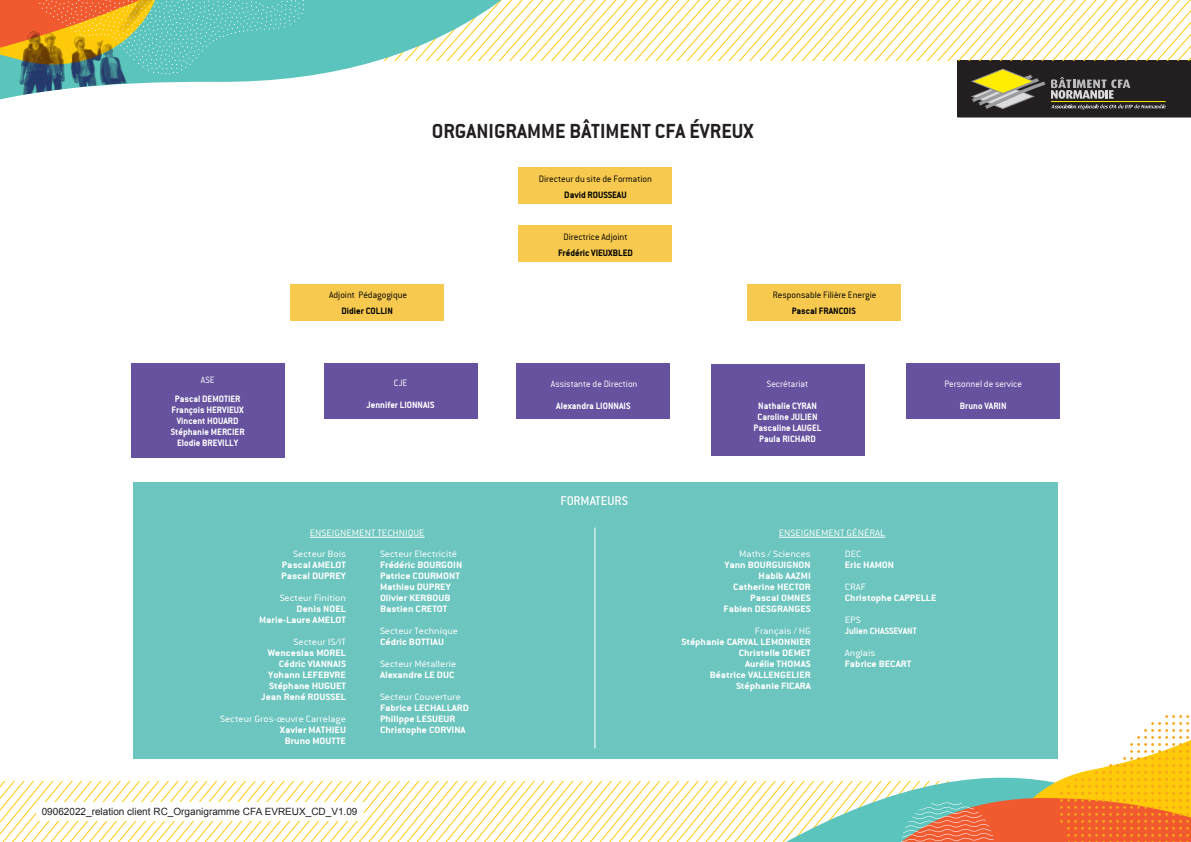
<style>
.page{position:relative;width:1191px;height:842px;background:#fff}
.page>*{position:absolute;margin:0;border:0;box-sizing:border-box;transform-origin:0 0}
.t1{font:22px "Conduit ITCTT Bold";color:#231f20}
.t2{font:14px "Conduit ITC";color:#fff}
.t3{font:10px "Conduit ITCTT Bold";color:#fff;scale:1.13 1}
.t4{font:10px "Conduit ITCTT Light";color:#fff;scale:1.13 1}
.t5{font:10px "Conduit ITCTT Bold";color:#fff}
.t6{font:10px "Conduit ITCTT Light";color:#000001}
.t7{font:10px "Conduit ITCTT Bold";color:#000001}
.t8{font:10px "Conduit ITCTT Light";color:#fff}
.t9{font:10px "Arial";color:#231f20}
</style>
<div class="page">
<svg style="left:0;top:715px;width:1191px;height:127px"></svg>
<svg style="left:0;top:0;width:1191px;height:117px"></svg>
<img style="left:8px;top:0;width:173px;height:97px">
<div style="left:519px;top:167px;width:153px;height:36px;background:#f7ca4f"></div>
<div style="left:519px;top:226px;width:153px;height:36px;background:#f7ca4f"></div>
<div style="left:517px;top:364px;width:153px;height:55px;background:#66529f"></div>
<div style="left:133px;top:482px;width:924px;height:276px;background:#6cc5be"></div>
<div style="left:324px;top:364px;width:153px;height:55px;background:#66529f"></div>
<div style="left:131px;top:364px;width:153px;height:94px;background:#66529f"></div>
<div style="left:711px;top:364px;width:153px;height:91px;background:#66529f"></div>
<hr style="left:310px;top:537px;width:115px;height:1px;background:#fff">
<hr style="left:779px;top:537px;width:106px;height:1px;background:#fff">
<hr style="left:594px;top:527px;width:1px;height:221px;background:#fff">
<div style="left:291px;top:284px;width:153px;height:36px;background:#f7ca4f"></div>
<div style="left:747px;top:284px;width:153px;height:36px;background:#f7ca4f"></div>
<div style="left:906px;top:364px;width:153px;height:55px;background:#66529f"></div>
<div style="left:36px;top:802px;width:327px;height:19px;background:#fff"></div>
<p class="t6" style="left:329px;top:290px;width:80px">Adjoint Pédagogique</p>
<p class="t7" style="left:341px;top:305px;width:53px">Didier COLLIN</p>
<p class="t1" style="left:432px;top:118px;width:323px">ORGANIGRAMME BÂTIMENT CFA ÉVREUX</p>
<p class="t6" style="left:539px;top:173px;width:115px">Directeur du site de Formation</p>
<p class="t7" style="left:564px;top:189px;width:64px">David ROUSSEAU</p>
<p class="t6" style="left:563px;top:231px;width:65px">Directrice Adjoint</p>
<p class="t7" style="left:558px;top:247px;width:76px">Frédéric VIEUXBLED</p>
<p class="t6" style="left:773px;top:290px;width:105px">Responsable Filière Energie</p>
<p class="t7" style="left:791px;top:305px;width:66px">Pascal FRANCOIS</p>
<p class="t8" style="left:201px;top:375px;width:15px">ASE</p>
<p class="t5" style="left:175px;top:393px;width:67px">Pascal DEMOTIER</p>
<p class="t5" style="left:172px;top:404px;width:74px">François HERVIEUX</p>
<p class="t5" style="left:177px;top:415px;width:63px">Vincent HOUARD</p>
<p class="t5" style="left:171px;top:426px;width:75px">Stéphanie MERCIER</p>
<p class="t5" style="left:177px;top:437px;width:63px">Elodie BREVILLY</p>
<p class="t8" style="left:394px;top:378px;width:15px">CJE</p>
<p class="t5" style="left:366px;top:399px;width:69px">Jennifer LIONNAIS</p>
<p class="t8" style="left:551px;top:378px;width:88px">Assistante de Direction</p>
<p class="t5" style="left:556px;top:400px;width:76px">Alexandra LIONNAIS</p>
<p class="t8" style="left:767px;top:378px;width:43px">Secrétariat</p>
<p class="t5" style="left:758px;top:400px;width:60px">Nathalie CYRAN</p>
<p class="t5" style="left:757px;top:411px;width:61px">Caroline JULIEN</p>
<p class="t5" style="left:753px;top:422px;width:69px">Pascaline LAUGEL</p>
<p class="t5" style="left:759px;top:433px;width:58px">Paula RICHARD</p>
<p class="t8" style="left:944px;top:378px;width:79px">Personnel de service</p>
<p class="t5" style="left:960px;top:400px;width:48px">Bruno VARIN</p>
<p class="t2" style="left:560px;top:493px;width:69px">FORMATEURS</p>
<p class="t4" style="left:310px;top:527px;width:103px">ENSEIGNEMENT TECHNIQUE</p>
<p class="t4" style="left:779px;top:527px;width:96px">ENSEIGNEMENT GÉNÉRAL</p>
<p class="t4" style="left:293px;top:548px;width:48px">Secteur Bois</p>
<p class="t3" style="left:282px;top:559px;width:58px">Pascal AMELOT</p>
<p class="t3" style="left:281px;top:570px;width:59px">Pascal DUPREY</p>
<p class="t4" style="left:280px;top:592px;width:60px">Secteur Finition</p>
<p class="t3" style="left:297px;top:603px;width:45px">Denis NOEL</p>
<p class="t3" style="left:259px;top:614px;width:78px">Marie-Laure AMELOT</p>
<p class="t4" style="left:293px;top:636px;width:48px">Secteur IS/IT</p>
<p class="t3" style="left:268px;top:647px;width:71px">Wenceslas MOREL</p>
<p class="t3" style="left:279px;top:658px;width:61px">Cédric VIANNAIS</p>
<p class="t3" style="left:268px;top:669px;width:70px">Yohann LEFEBVRE</p>
<p class="t3" style="left:269px;top:680px;width:70px">Stéphane HUGUET</p>
<p class="t3" style="left:261px;top:691px;width:77px">Jean René ROUSSEL</p>
<p class="t4" style="left:220px;top:713px;width:113px">Secteur Gros-œuvre Carrelage</p>
<p class="t3" style="left:280px;top:724px;width:60px">Xavier MATHIEU</p>
<p class="t3" style="left:285px;top:735px;width:56px">Bruno MOUTTE</p>
<p class="t4" style="left:380px;top:548px;width:70px">Secteur Electricité</p>
<p class="t3" style="left:380px;top:559px;width:74px">Frédéric BOURGOIN</p>
<p class="t3" style="left:380px;top:570px;width:72px">Patrice COURMONT</p>
<p class="t3" style="left:380px;top:581px;width:64px">Mathieu DUPREY</p>
<p class="t3" style="left:380px;top:592px;width:64px">Olivier KERBOUB</p>
<p class="t3" style="left:380px;top:603px;width:61px">Bastien CRETOT</p>
<p class="t4" style="left:380px;top:625px;width:71px">Secteur Technique</p>
<p class="t3" style="left:380px;top:636px;width:58px">Cédric BOTTIAU</p>
<p class="t4" style="left:380px;top:658px;width:69px">Secteur Métallerie</p>
<p class="t3" style="left:380px;top:669px;width:67px">Alexandre LE DUC</p>
<p class="t4" style="left:380px;top:691px;width:73px">Secteur Couverture</p>
<p class="t3" style="left:380px;top:702px;width:80px">Fabrice LECHALLARD</p>
<p class="t3" style="left:380px;top:713px;width:68px">Philippe LESUEUR</p>
<p class="t3" style="left:380px;top:724px;width:77px">Christophe CORVINA</p>
<p class="t4" style="left:739px;top:548px;width:65px">Maths / Sciences</p>
<p class="t3" style="left:724px;top:559px;width:78px">Yann BOURGUIGNON</p>
<p class="t3" style="left:758px;top:570px;width:48px">Habib AAZMI</p>
<p class="t3" style="left:733px;top:581px;width:70px">Catherine HECTOR</p>
<p class="t3" style="left:750px;top:592px;width:55px">Pascal OMNES</p>
<p class="t3" style="left:723px;top:603px;width:79px">Fabien DESGRANGES</p>
<p class="t4" style="left:755px;top:625px;width:51px">Français / HG</p>
<p class="t3" style="left:681px;top:636px;width:116px">Stéphanie CARVAL LEMONNIER</p>
<p class="t3" style="left:738px;top:647px;width:65px">Christelle DEMET</p>
<p class="t3" style="left:745px;top:658px;width:60px">Aurélie THOMAS</p>
<p class="t3" style="left:709px;top:669px;width:91px">Béatrice VALLENGELIER</p>
<p class="t3" style="left:736px;top:680px;width:68px">Stéphanie FICARA</p>
<p class="t4" style="left:845px;top:549px;width:16px">DEC</p>
<p class="t3" style="left:845px;top:559px;width:45px">Eric HAMON</p>
<p class="t4" style="left:845px;top:582px;width:20px">CRAF</p>
<p class="t3" style="left:845px;top:592px;width:83px">Christophe CAPPELLE</p>
<p class="t4" style="left:845px;top:615px;width:16px">EPS</p>
<p class="t5" style="left:845px;top:625px;width:73px">Julien CHASSEVANT</p>
<p class="t4" style="left:845px;top:648px;width:29px">Anglais</p>
<p class="t3" style="left:845px;top:658px;width:60px">Fabrice BECART</p>
<p class="t9" style="left:42px;top:805px;width:317px">09062022_relation client RC_Organigramme CFA EVREUX_CD_V1.09</p>
</div>
